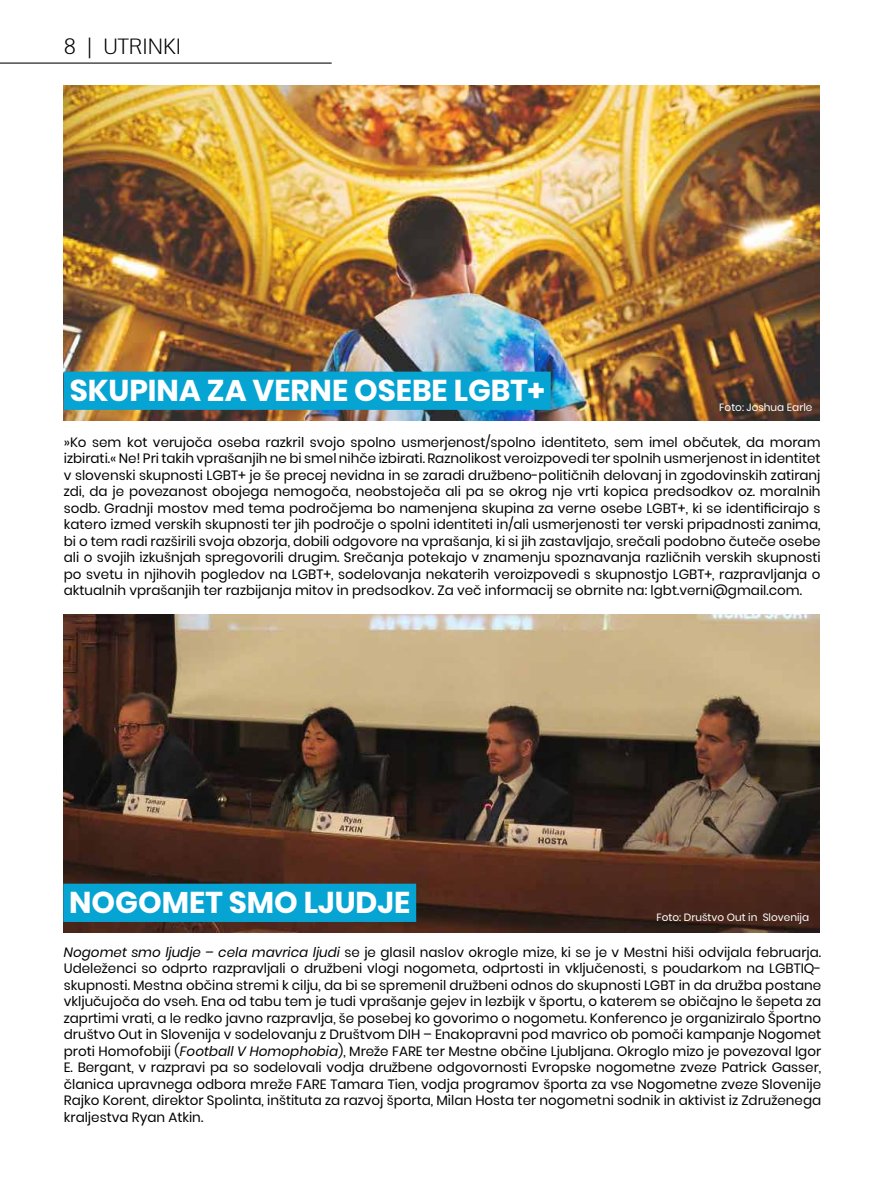
<style>
.page{position:relative;width:893px;height:1191px;background:#fff}
.page>*{position:absolute;margin:0;border:0;box-sizing:border-box;transform-origin:0 0}
.t1{font:700 30px "Poppins";color:#fff}
.t2{font:300 21px "Oxygen";color:#000}
.t3{font:13.5px/16.5px "Poppins";color:#000;text-align:justify}
.t4{font:10.5px "Poppins";color:#fff}
.s1{font-style:italic}
</style>
<div class="page">
<img style="left:64px;top:85px;width:756px;height:336px">
<hr style="left:0;top:63px;width:332px;height:1px;background:#000">
<div style="left:64px;top:371px;width:487px;height:39px;background:#06a4d2"></div>
<img style="left:64px;top:615px;width:756px;height:318px">
<div style="left:63px;top:883px;width:353px;height:39px;background:#06a4d2"></div>
<h2 class="t2" style="left:64px;top:34px;width:119px">8 | UTRINKI</h2>
<h1 class="t1" style="left:70px;top:373px;width:477px">SKUPINA ZA VERNE OSEBE LGBT+</h1>
<p class="t4" style="left:719px;top:401px;width:95px">Foto: Joshua Earle</p>
<p class="t3" style="left:64px;top:434px;width:758px">»Ko sem kot verujoča oseba razkril svojo spolno usmerjenost/spolno identiteto, sem imel občutek, da moram izbirati.« Ne! Pri takih vprašanjih ne bi smel nihče izbirati. Raznolikost veroizpovedi ter spolnih usmerjenost in identitet v slovenski skupnosti LGBT+ je še precej nevidna in se zaradi družbeno-političnih delovanj in zgodovinskih zatiranj zdi, da je povezanost obojega nemogoča, neobstoječa ali pa se okrog nje vrti kopica predsodkov oz. moralnih sodb. Gradnji mostov med tema področjema bo namenjena skupina za verne osebe LGBT+, ki se identificirajo s katero izmed verskih skupnosti ter jih področje o spolni identiteti in/ali usmerjenosti ter verski pripadnosti zanima, bi o tem radi razširili svoja obzorja, dobili odgovore na vprašanja, ki si jih zastavljajo, srečali podobno čuteče osebe ali o svojih izkušnjah spregovorili drugim. Srečanja potekajo v znamenju spoznavanja različnih verskih skupnosti po svetu in njihovih pogledov na LGBT+, sodelovanja nekaterih veroizpovedi s skupnostjo LGBT+, razpravljanja o aktualnih vprašanjih ter razbijanja mitov in predsodkov. Za več informacij se obrnite na: lgbt.verni@gmail.com.</p>
<h1 class="t1" style="left:69px;top:885px;width:342px">NOGOMET SMO LJUDJE</h1>
<p class="t4" style="left:656px;top:911px;width:154px">Foto: Društvo Out in Slovenija</p>
<p class="t3" style="left:64px;top:943px;width:759px"><span class="s1">Nogomet smo ljudje – cela mavrica ljudi</span> se je glasil naslov okrogle mize, ki se je v Mestni hiši odvijala februarja.<br>Udeleženci so odprto razpravljali o družbeni vlogi nogometa, odprtosti in vključenosti, s poudarkom na LGBTIQ&shy;skupnosti. Mestna občina stremi k cilju, da bi se spremenil družbeni odnos do skupnosti LGBT in da družba postane vključujoča do vseh. Ena od tabu tem je tudi vprašanje gejev in lezbijk v športu, o katerem se običajno le šepeta za zaprtimi vrati, a le redko javno razpravlja, še posebej ko govorimo o nogometu. Konferenco je organiziralo Športno društvo Out in Slovenija v sodelovanju z Društvom DIH – Enakopravni pod mavrico ob pomoči kampanje Nogomet proti Homofobiji (<span class="s1">Football V Homophobia</span>), Mreže FARE ter Mestne občine Ljubljana. Okroglo mizo je povezoval Igor E. Bergant, v razpravi pa so sodelovali vodja družbene odgovornosti Evropske nogometne zveze Patrick Gasser, članica upravnega odbora mreže FARE Tamara Tien, vodja programov športa za vse Nogometne zveze Slovenije Rajko Korent, direktor Spolinta, inštituta za razvoj športa, Milan Hosta ter nogometni sodnik in aktivist iz Združenega kraljestva Ryan Atkin.</p>
</div>
